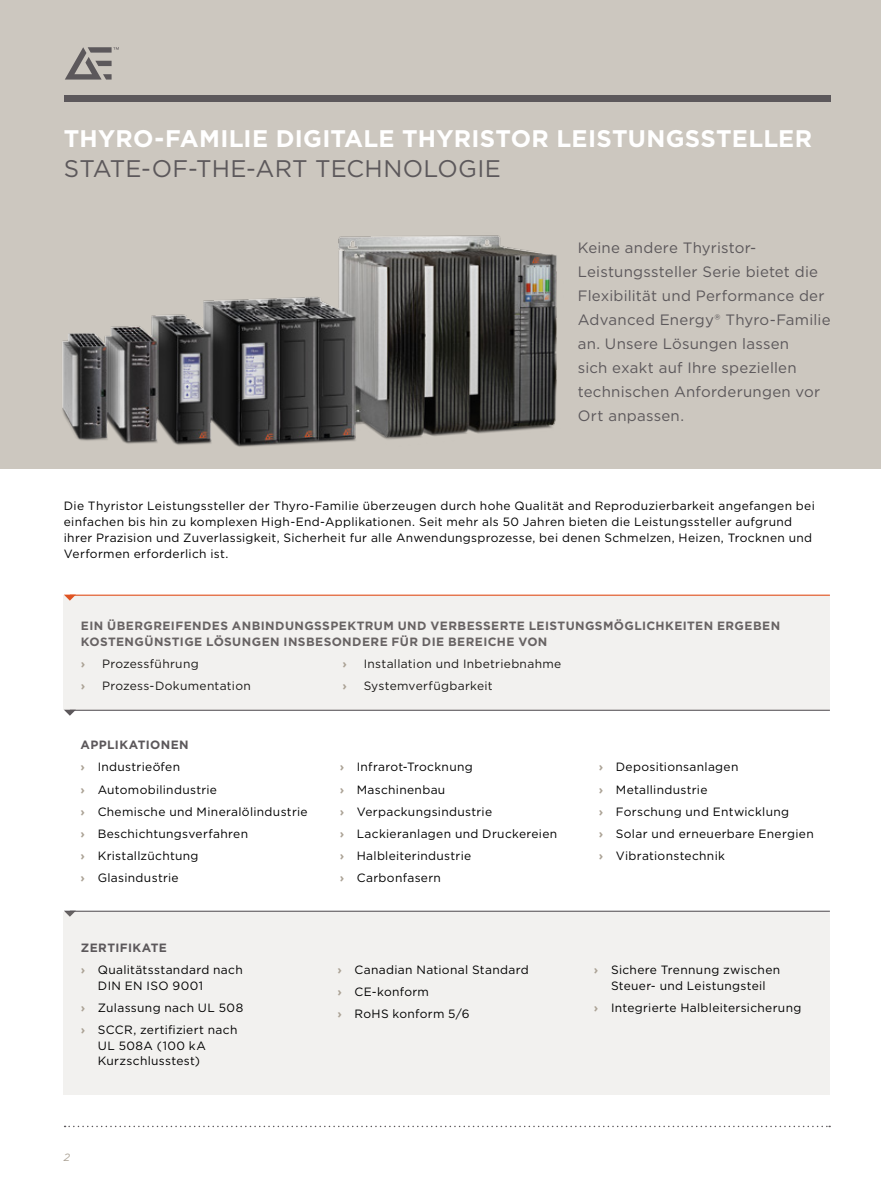
<style>
.page{position:relative;width:881px;height:1191px;background:#fff}
.page>*{position:absolute;margin:0;border:0;box-sizing:border-box;transform-origin:0 0}
.t1{font:700 24px "Gotham";letter-spacing:.01em;color:#fff}
.t2{font:24px "Gotham";letter-spacing:.01em;color:#5c585b}
.t3{font:15px/24px "Gotham";letter-spacing:.015em;color:#5c585b}
.t4{font:12px/22.2px "Gotham";letter-spacing:.025em;color:#000}
.t5{font:700 12px/15.8px "Gotham";letter-spacing:.035em;color:#5c585b}
.t6{font:700 12px "Gotham";color:#aba295}
.t7{font:italic 10.5px "Gotham";color:#aba295}
.s1{font-weight:700;color:#5c585b}
.s2{font-weight:700;color:#aba295}
</style>
<div class="page">
<div style="left:0;top:0;width:880px;height:469px;background:#ccc7bf"></div>
<div style="left:65px;top:96px;width:765px;height:6px;background:#5c585b"></div>
<svg style="left:65px;top:47px;width:54px;height:33px"></svg>
<svg style="left:65px;top:1125px;width:764px;height:2px"></svg>
<hr style="left:70px;top:594px;width:759px;height:2px;background:#e84710">
<svg style="left:64px;top:594px;width:12px;height:1px"></svg>
<hr style="left:70px;top:910px;width:759px;height:1px;background:#5c585b">
<svg style="left:64px;top:910px;width:12px;height:1px"></svg>
<hr style="left:70px;top:709px;width:759px;height:2px;background:#5c585b">
<svg style="left:64px;top:709px;width:12px;height:6px"></svg>
<div style="left:64px;top:595px;width:765px;height:114px;background:#f2f1ef"></div>
<div style="left:64px;top:911px;width:765px;height:183px;background:#f2f1ef"></div>
<img style="left:62px;top:235px;width:495px;height:212px">
<h1 class="t1" style="left:64px;top:122px;width:749px">THYRO-FAMILIE DIGITALE THYRISTOR LEISTUNGSSTELLER</h1>
<h1 class="t2" style="left:64px;top:153px;width:438px">STATE-OF-THE-ART TECHNOLOGIE</h1>
<p class="t3" style="left:577px;top:235px;width:254px">Keine andere Thyristor-<br>Leistungssteller Serie bietet die<br>Flexibilität und Performance der<br>Advanced Energy® Thyro-Familie an. Unsere Lösungen lassen<br>sich exakt auf Ihre speziellen technischen Anforderungen vor<br>Ort anpassen.</p>
<p class="t4" style="left:64px;top:498px;width:752px;line-height:15.8px">Die Thyristor Leistungssteller der Thyro-Familie überzeugen durch hohe Qualität and Reproduzierbarkeit angefangen bei einfachen bis hin zu komplexen High-End-Applikationen. Seit mehr als 50 Jahren bieten die Leistungssteller aufgrund ihrer Prazision und Zuverlassigkeit, Sicherheit fur alle Anwendungsprozesse, bei denen Schmelzen, Heizen, Trocknen und Verformen erforderlich ist.</p>
<p class="t5" style="left:81px;top:617px;width:700px">EIN ÜBERGREIFENDES ANBINDUNGSSPEKTRUM UND VERBESSERTE LEISTUNGSMÖGLICHKEITEN ERGEBEN<br>KOSTENGÜNSTIGE LÖSUNGEN INSBESONDERE FÜR DIE BEREICHE VON</p>
<p class="t6" style="left:81px;top:655px;width:6px">›</p>
<p class="t4" style="left:102px;top:652px;width:98px">Prozessführung</p>
<p class="t6" style="left:81px;top:677px;width:6px">›</p>
<p class="t4" style="left:102px;top:674px;width:150px">Prozess-Dokumentation</p>
<p class="t6" style="left:342px;top:655px;width:6px">›</p>
<p class="t4" style="left:363px;top:652px;width:199px">Installation und Inbetriebnahme</p>
<p class="t6" style="left:342px;top:677px;width:6px">›</p>
<p class="t4" style="left:363px;top:674px;width:130px">Systemverfügbarkeit</p>
<p class="t4" style="left:81px;top:733px;width:228px"><span class="s1">APPLIKATIONEN<br></span><span class="s2">›</span> Industrieöfen<br><span class="s2">›</span> Automobilindustrie<br><span class="s2">›</span> Chemische und Mineralölindustrie <span class="s2">›</span> Beschichtungsverfahren<br><span class="s2">›</span> Kristallzüchtung<br><span class="s2">›</span> Glasindustrie</p>
<p class="t4" style="left:81px;top:936px;width:163px"><span class="s1">ZERTIFIKATE<br></span><span class="s2">›</span> Qualitätsstandard nach</p>
<p class="t4" style="left:81px;top:974px;width:164px;text-indent:17px">DIN EN ISO 9001<br><span class="s2">›</span> Zulassung nach UL 508 <span class="s2">›</span> SCCR, zertifiziert nach</p>
<p class="t4" style="left:98px;top:1037px;width:110px;line-height:15.8px">UL 508A (100 kA<br>Kurzschlusstest)</p>
<p class="t4" style="left:339px;top:756px;width:219px"><span class="s2">›</span> Infrarot-Trocknung<br><span class="s2">›</span> Maschinenbau<br><span class="s2">›</span> Verpackungsindustrie<br><span class="s2">›</span> Lackieranlagen und Druckereien <span class="s2">›</span> Halbleiterindustrie<br><span class="s2">›</span> Carbonfasern</p>
<p class="t4" style="left:598px;top:756px;width:216px"><span class="s2">›</span> Depositionsanlagen<br><span class="s2">›</span> Metallindustrie<br><span class="s2">›</span> Forschung und Entwicklung<br><span class="s2">›</span> Solar und erneuerbare Energien <span class="s2">›</span> Vibrationstechnik</p>
<p class="t4" style="left:337px;top:958px;width:193px"><span class="s2">›</span> Canadian National Standard <span class="s2">›</span> CE-konform<br><span class="s2">›</span> RoHS konform 5/6</p>
<p class="t4" style="left:593px;top:961px;width:188px;line-height:15.8px;text-align:center"><span class="s2">›</span> Sichere Trennung zwischen<br>Steuer- und Leistungsteil</p>
<p class="t4" style="left:593px;top:996px;width:209px"><span class="s2">›</span> Integrierte Halbleitersicherung</p>
<p class="t7" style="left:64px;top:1150px;width:8px">2</p>
</div>
